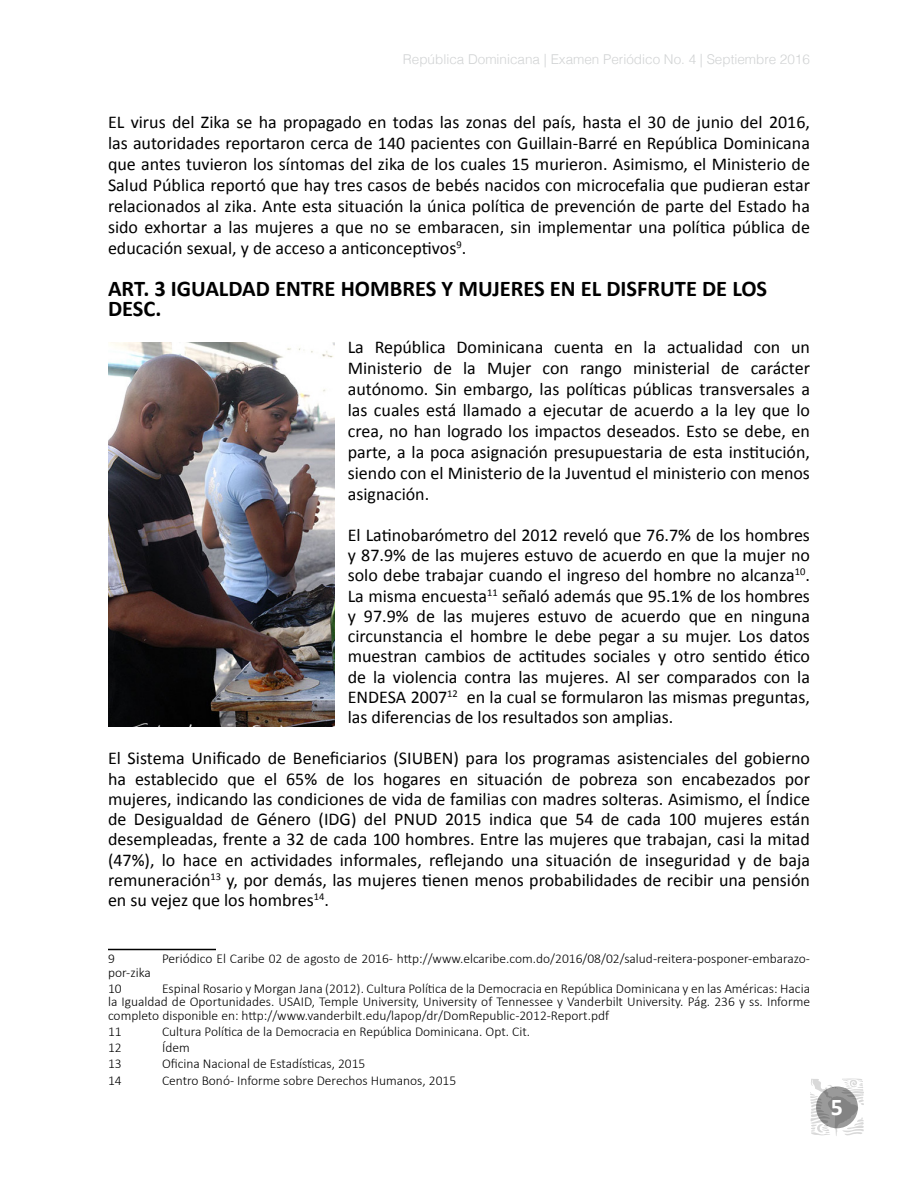
<style>
.page{position:relative;width:918px;height:1188px;background:#fff}
.page>*{position:absolute;margin:0;border:0;box-sizing:border-box;transform-origin:0 0}
.t1{font:700 24px "Calibri";color:#fff}
.t2{font:700 22.5px/21px "Calibri";color:#000}
.t3{font:18px/20.2px "Calibri";color:#000;text-align:justify}
.t4{font:300 13.5px/13.5px "Calibri";color:#000}
.t5{font:300 13.5px "Helvetica";color:#d1d3d4}
</style>
<div class="page">
<svg style="left:810px;top:1078px;width:54px;height:58px"></svg>
<img style="left:108px;top:343px;width:226px;height:384px">
<hr style="left:108px;top:949px;width:108px;height:1px;background:#000">
<p class="t5" style="left:403px;top:48px;width:409px">República Dominicana | Examen Periódico No. 4 | Septiembre 2016</p>
<p class="t3" style="left:108px;top:111px;width:704px;line-height:21px">EL virus del Zika se ha propagado en todas las zonas del país, hasta el 30 de junio del 2016, las autoridades reportaron cerca de 140 pacientes con Guillain-Barré en República Dominicana que antes tuvieron los síntomas del zika de los cuales 15 murieron. Asimismo, el Ministerio de Salud Pública reportó que hay tres casos de bebés nacidos con microcefalia que pudieran estar relacionados al zika. Ante esta situación la única política de prevención de parte del Estado ha sido exhortar a las mujeres a que no se embaracen, sin implementar una política pública de educación sexual, y de acceso a anticonceptivos<sup>9</sup>.</p>
<p class="t2" style="left:108px;top:278px;width:661px">ART. 3 IGUALDAD ENTRE HOMBRES Y MUJERES EN EL DISFRUTE DE LOS<br>DESC.</p>
<p class="t3" style="left:348px;top:336px;width:464px;line-height:21px">La República Dominicana cuenta en la actualidad con un Ministerio de la Mujer con rango ministerial de carácter autónomo. Sin embargo, las políticas públicas transversales a las cuales está llamado a ejecutar de acuerdo a la ley que lo crea, no han logrado los impactos deseados. Esto se debe, en parte, a la poca asignación presupuestaria de esta institución, siendo con el Ministerio de la Juventud el ministerio con menos asignación.</p>
<p class="t3" style="left:348px;top:525px;width:464px">El Latinobarómetro del 2012 reveló que 76.7% de los hombres y 87.9% de las mujeres estuvo de acuerdo en que la mujer no solo debe trabajar cuando el ingreso del hombre no alcanza<sup>10</sup>.<br>La misma encuesta<sup>11</sup> señaló además que 95.1% de los hombres y 97.9% de las mujeres estuvo de acuerdo que en ninguna circunstancia el hombre le debe pegar a su mujer. Los datos muestran cambios de actitudes sociales y otro sentido ético de la violencia contra las mujeres. Al ser comparados con la ENDESA 2007<sup>12</sup> en la cual se formularon las mismas preguntas, las diferencias de los resultados son amplias.</p>
<p class="t3" style="left:108px;top:748px;width:703px">El Sistema Unificado de Beneficiarios (SIUBEN) para los programas asistenciales del gobierno ha establecido que el 65% de los hogares en situación de pobreza son encabezados por mujeres, indicando las condiciones de vida de familias con madres solteras. Asimismo, el Índice de Desigualdad de Género (IDG) del PNUD 2015 indica que 54 de cada 100 mujeres están desempleadas, frente a 32 de cada 100 hombres. Entre las mujeres que trabajan, casi la mitad (47%), lo hace en actividades informales, reflejando una situación de inseguridad y de baja remuneración<sup>13</sup> y, por demás, las mujeres tienen menos probabilidades de recibir una pensión en su vejez que los hombres<sup>14</sup>.</p>
<p class="t4" style="left:108px;top:951px;width:8px">9</p>
<p class="t4" style="left:162px;top:951px;width:650px">Periódico El Caribe 02 de agosto de 2016- http://www.elcaribe.com.do/2016/08/02/salud-reitera-posponer-embarazo-</p>
<p class="t4" style="left:108px;top:963px;width:44px;line-height:16.2px">por-zika<br>10</p>
<p class="t4" style="left:108px;top:981px;width:704px;text-align:justify;text-indent:54px">Espinal Rosario y Morgan Jana (2012). Cultura Política de la Democracia en República Dominicana y en las Américas: Hacia la Igualdad de Oportunidades. USAID, Temple University, University of Tennessee y Vanderbilt University. Pág. 236 y ss. Informe completo disponible en: http://www.vanderbilt.edu/lapop/dr/DomRepublic-2012-Report.pdf</p>
<p class="t4" style="left:108px;top:1024px;width:15px">11</p>
<p class="t4" style="left:162px;top:1024px;width:370px">Cultura Política de la Democracia en República Dominicana. Opt. Cit.</p>
<p class="t4" style="left:108px;top:1040px;width:15px">12</p>
<p class="t4" style="left:162px;top:1040px;width:29px">Ídem</p>
<p class="t4" style="left:108px;top:1056px;width:15px">13</p>
<p class="t4" style="left:162px;top:1056px;width:205px">Oficina Nacional de Estadísticas, 2015</p>
<p class="t4" style="left:108px;top:1073px;width:15px">14</p>
<p class="t4" style="left:162px;top:1073px;width:296px">Centro Bonó- Informe sobre Derechos Humanos, 2015</p>
<h1 class="t1" style="left:831px;top:1092px;width:14px">5</h1>
</div>
